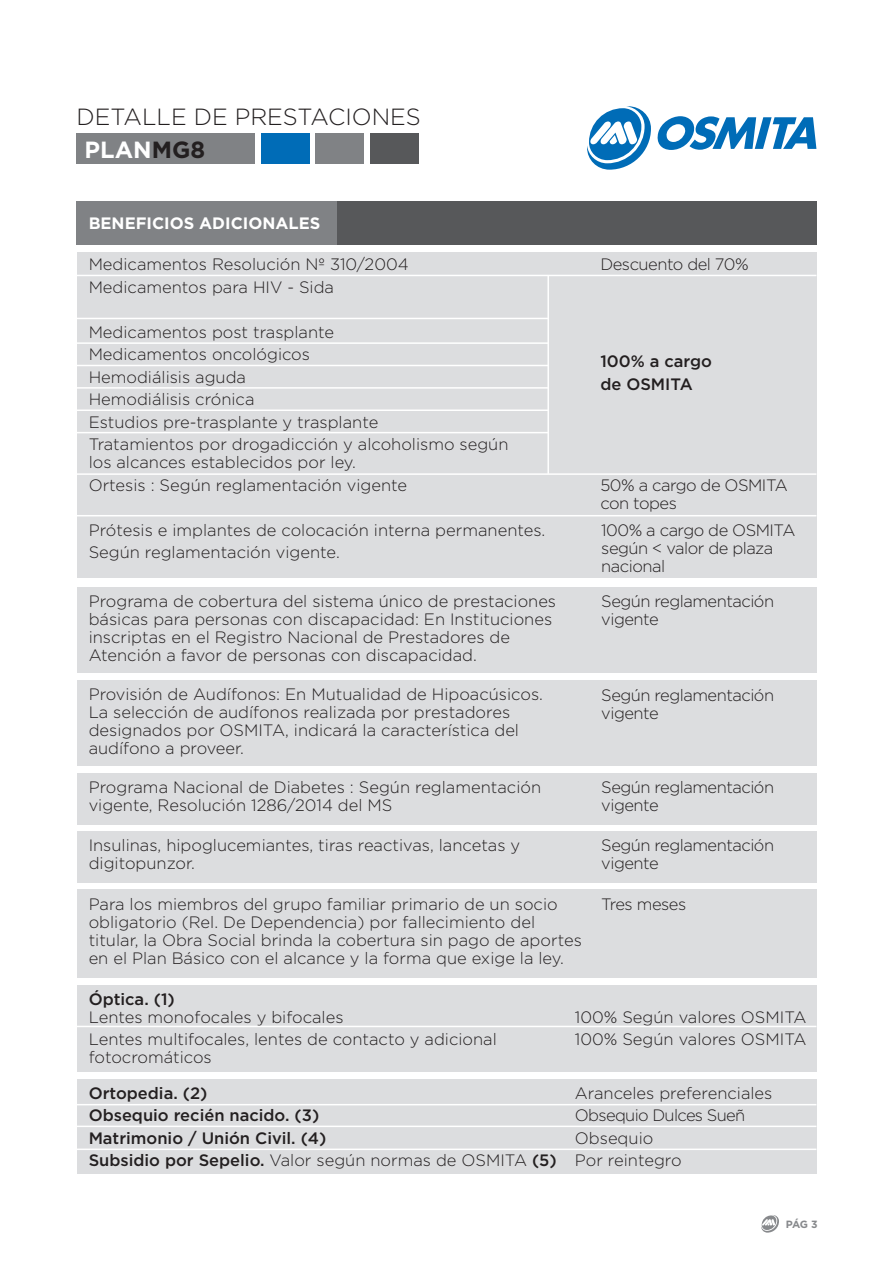
<style>
.page{position:relative;width:893px;height:1263px;background:#fff}
.page>*{position:absolute;margin:0;border:0;box-sizing:border-box;transform-origin:0 0}
.t1{font:300 23.4px/33px "Gotham";color:#231f20}
.t2{font:300 16.5px/22.5px "Gotham";color:#231f20}
.t3{font:300 16.5px/18px "Gotham";letter-spacing:-.03em;color:#231f20}
.t4{font:500 16.5px/22.5px "Gotham";color:#231f20}
.t5{font:700 16.5px "Gotham";color:#fff}
.t6{font:700 10.5px "Gotham";color:#87898c}
.s1{font-weight:700;color:#fff}
.s2{font-weight:700}
.s3{font-weight:300}
</style>
<div class="page">
<div style="left:77px;top:133px;width:178px;height:31px;background:#808285"></div>
<div style="left:261px;top:133px;width:48px;height:31px;background:#006cb7"></div>
<div style="left:316px;top:133px;width:48px;height:31px;background:#808285"></div>
<div style="left:370px;top:133px;width:49px;height:31px;background:#57585a"></div>
<svg style="left:587px;top:106px;width:229px;height:64px"></svg>
<svg style="left:761px;top:1215px;width:18px;height:17px"></svg>
<div style="left:77px;top:201px;width:739px;height:44px;background:#57585a"></div>
<div style="left:77px;top:201px;width:260px;height:44px;background:#808285"></div>
<div style="left:77px;top:252px;width:739px;height:326px;background:#dcdddf"></div>
<hr style="left:77px;top:318px;width:471px;height:1px;background:#fff">
<hr style="left:77px;top:365px;width:472px;height:1px;background:#fff">
<hr style="left:77px;top:275px;width:739px;height:1px;background:#fff">
<hr style="left:77px;top:342px;width:472px;height:2px;background:#fff">
<hr style="left:77px;top:409px;width:472px;height:2px;background:#fff">
<hr style="left:77px;top:432px;width:472px;height:1px;background:#fff">
<hr style="left:77px;top:387px;width:472px;height:2px;background:#fff">
<hr style="left:77px;top:515px;width:739px;height:1px;background:#fff">
<hr style="left:77px;top:473px;width:739px;height:2px;background:#fff">
<hr style="left:547px;top:276px;width:2px;height:198px;background:#fff">
<div style="left:77px;top:587px;width:739px;height:85px;background:#dcdddf"></div>
<div style="left:77px;top:680px;width:739px;height:86px;background:#dcdddf"></div>
<div style="left:77px;top:773px;width:739px;height:51px;background:#dcdddf"></div>
<div style="left:77px;top:831px;width:739px;height:52px;background:#dcdddf"></div>
<div style="left:77px;top:889px;width:739px;height:89px;background:#dcdddf"></div>
<div style="left:77px;top:985px;width:739px;height:86px;background:#dcdddf"></div>
<div style="left:77px;top:1079px;width:739px;height:95px;background:#dcdddf"></div>
<hr style="left:77px;top:1026px;width:739px;height:1px;background:#fff">
<hr style="left:77px;top:1104px;width:739px;height:1px;background:#fff">
<hr style="left:77px;top:1125px;width:739px;height:2px;background:#fff">
<hr style="left:77px;top:1148px;width:739px;height:2px;background:#fff">
<h1 class="t1" style="left:85px;top:100px;width:338px;text-indent:-8px">DETALLE DE PRESTACIONES<br><span class="s1">PLAN</span><span class="s2">MG8</span></h1>
<p class="t5" style="left:89px;top:212px;width:233px">BENEFICIOS ADICIONALES</p>
<p class="t2" style="left:89px;top:253px;width:322px">Medicamentos Resolución Nº 310/2004<br>Medicamentos para HIV - Sida</p>
<p class="t2" style="left:89px;top:320px;width:421px">Medicamentos post trasplante<br>Medicamentos oncológicos<br>Hemodiálisis aguda<br>Hemodiálisis crónica<br>Estudios pre-trasplante y trasplante<br>Tratamientos por drogadicción y alcoholismo según</p>
<p class="t2" style="left:89px;top:451px;width:320px">los alcances establecidos por ley.<br>Ortesis : Según reglamentación vigente</p>
<p class="t2" style="left:89px;top:518px;width:458px">Prótesis e implantes de colocación interna permanentes.<br>Según reglamentación vigente.</p>
<p class="t3" style="left:600px;top:255px;width:150px">Descuento del 70%</p>
<p class="t4" style="left:600px;top:350px;width:113px">100% a cargo de OSMITA</p>
<p class="t3" style="left:600px;top:476px;width:189px">50% a cargo de OSMITA con topes</p>
<p class="t3" style="left:601px;top:520px;width:196px">100% a cargo de OSMITA según &lt; valor de plaza nacional</p>
<p class="t2" style="left:89px;top:592px;width:469px;line-height:18px">Programa de cobertura del sistema único de prestaciones básicas para personas con discapacidad: En Instituciones inscriptas en el Registro Nacional de Prestadores de Atención a favor de personas con discapacidad.</p>
<p class="t2" style="left:89px;top:685px;width:456px;line-height:18px">Provisión de Audífonos: En Mutualidad de Hipoacúsicos.<br>La selección de audífonos realizada por prestadores designados por OSMITA, indicará la característica del audífono a proveer.</p>
<p class="t2" style="left:89px;top:778px;width:454px;line-height:18px">Programa Nacional de Diabetes : Según reglamentación vigente, Resolución 1286/2014 del MS</p>
<p class="t2" style="left:89px;top:836px;width:433px;line-height:18px">Insulinas, hipoglucemiantes, tiras reactivas, lancetas y digitopunzor.</p>
<p class="t2" style="left:89px;top:894px;width:495px;line-height:18px">Para los miembros del grupo familiar primario de un socio obligatorio (Rel. De Dependencia) por fallecimiento del titular, la Obra Social brinda la cobertura sin pago de aportes en el Plan Básico con el alcance y la forma que exige la ley.</p>
<p class="t4" style="left:89px;top:987px;width:88px">Óptica. (1)</p>
<p class="t2" style="left:89px;top:1005px;width:410px">Lentes monofocales y bifocales<br>Lentes multifocales, lentes de contacto y adicional</p>
<p class="t2" style="left:89px;top:1046px;width:125px">fotocromáticos</p>
<p class="t4" style="left:89px;top:1081px;width:470px">Ortopedia. (2)<br>Obsequio recién nacido. (3)<br>Matrimonio / Unión Civil. (4)<br>Subsidio por Sepelio. <span class="s3">Valor según normas de OSMITA</span> (5)</p>
<p class="t3" style="left:601px;top:592px;width:174px">Según reglamentación vigente</p>
<p class="t3" style="left:601px;top:685px;width:174px">Según reglamentación vigente</p>
<p class="t3" style="left:601px;top:778px;width:174px">Según reglamentación vigente</p>
<p class="t3" style="left:601px;top:836px;width:174px">Según reglamentación vigente</p>
<p class="t3" style="left:601px;top:894px;width:86px">Tres meses</p>
<p class="t2" style="left:575px;top:1005px;width:233px">100% Según valores OSMITA<br>100% Según valores OSMITA</p>
<p class="t2" style="left:575px;top:1081px;width:199px">Aranceles preferenciales<br>Obsequio Dulces Sueñ<br>Obsequio<br>Por reintegro</p>
<p class="t6" style="left:786px;top:1217px;width:33px">PÁG 3</p>
</div>
